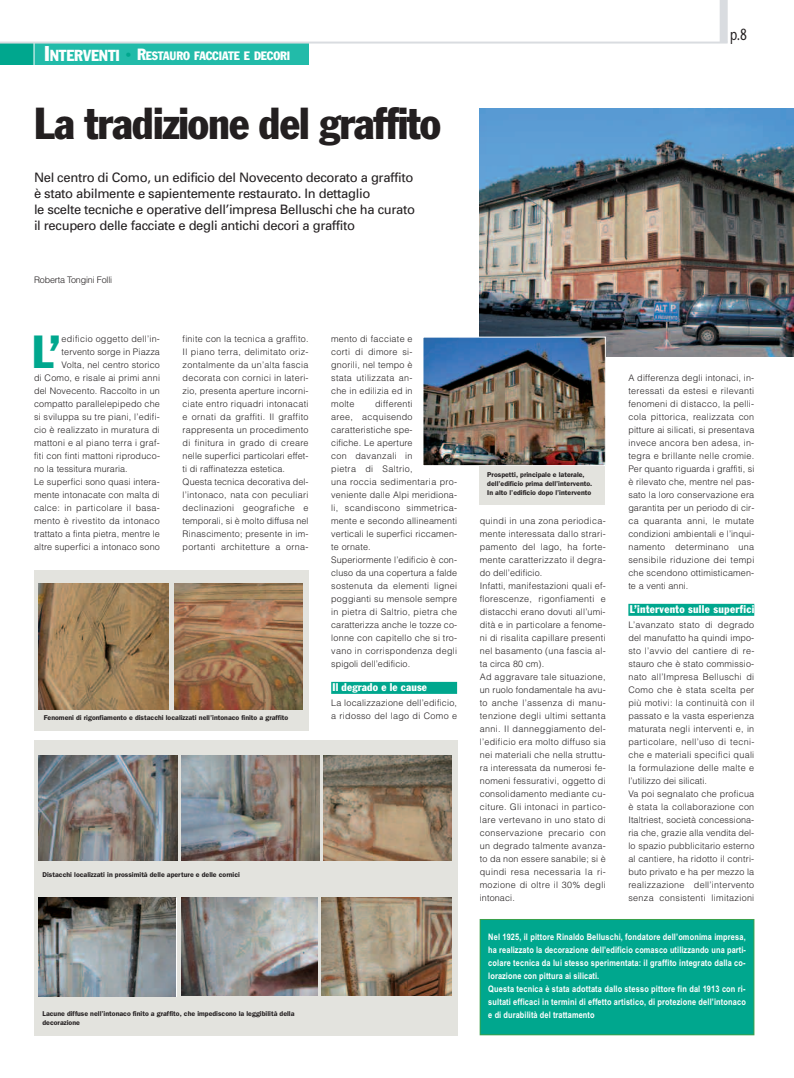
<style>
.page{position:relative;width:794px;height:1078px;background:#fff}
.page>*{position:absolute;margin:0;border:0;box-sizing:border-box;transform-origin:0 0}
.t1{font:condensed 45.6px "Franklin Gothic";color:#00a78e}
.t2{font:condensed 44px "Franklin Gothic";letter-spacing:-.025em;color:#231f20}
.t3{font:16px "Stone Sans";color:#231f20;scale:.75 1}
.t4{font:13px/16px "Univers";letter-spacing:-.025em;color:#231f20}
.t5{font:condensed 12px "Franklin Gothic";letter-spacing:-.005em;color:#fff}
.t6{font:condensed 11px "Franklin Gothic";letter-spacing:.03em;color:#fff}
.t7{font:condensed 11px "Franklin Gothic";letter-spacing:.01em;color:#fff}
.t8{font:300 9px/13px "Helvetica";letter-spacing:.03em;color:#231f20}
.t9{font:700 9px/13px "Arial Narrow";letter-spacing:.015em;color:#fff}
.t10{font:300 9px "Helvetica";letter-spacing:.01em;color:#231f20}
.t11{font:300 9px "Helvetica";letter-spacing:-.02em;color:#231f20}
.t12{font:600 7px/9px "Franklin Gothic";color:#231f20}
.s1{font-size:21px}
.s2{font-size:15.8px}
.s3{color:#00a78e}
.s4{font-size:16px}
</style>
<div class="page">
<div style="left:34px;top:739px;width:423px;height:296px;background:#e3e3de"></div>
<div style="left:0;top:43px;width:309px;height:22px;background:#22bba9"></div>
<div style="left:0;top:43px;width:34px;height:22px;background:#00a78e"></div>
<hr style="left:34px;top:43px;width:1px;height:33px;background:#fff">
<div style="left:719px;top:0;width:8px;height:43px;background:#d9dce0"></div>
<hr style="left:0;top:42px;width:727px;height:2px;background:#d9dce0">
<div style="left:34px;top:570px;width:274px;height:161px;background:#e3e3de"></div>
<div style="left:331px;top:681px;width:126px;height:12px;background:#00a78e"></div>
<div style="left:628px;top:603px;width:126px;height:12px;background:#00a78e"></div>
<img style="left:480px;top:108px;width:314px;height:248px">
<div style="left:480px;top:919px;width:274px;height:115px;background:#00a78e"></div>
<div style="left:480px;top:918px;width:274px;height:116px;border:1px solid #3ca14c"></div>
<img style="left:424px;top:339px;width:179px;height:125px">
<div style="left:422px;top:337px;width:183px;height:129px;border:1px solid #fff"></div>
<img style="left:39px;top:755px;width:138px;height:105px">
<img style="left:181px;top:755px;width:138px;height:105px">
<img style="left:324px;top:755px;width:128px;height:105px">
<img style="left:39px;top:897px;width:137px;height:99px">
<img style="left:181px;top:897px;width:136px;height:98px">
<img style="left:322px;top:897px;width:130px;height:98px">
<img style="left:39px;top:583px;width:129px;height:126px">
<img style="left:174px;top:583px;width:128px;height:126px">
<div style="left:479px;top:465px;width:125px;height:39px;background:#e3e3de"></div>
<h3 class="t5" style="left:44px;top:51px;width:248px"><span class="s1">I</span><span class="s2">NTERVENTI</span> <span class="s3">•</span> <span class="s4">R</span>ESTAURO FACCIATE E DECORI</h3>
<h2 class="t2" style="left:34px;top:108px;width:408px">La tradizione del graffito</h2>
<p class="t4" style="left:34px;top:170px;width:382px">Nel centro di Como, un edificio del Novecento decorato a graffito è stato abilmente e sapientemente restaurato. In dettaglio<br>le scelte tecniche e operative dell’impresa Belluschi che ha curato il recupero delle facciate e degli antichi decori a graffito</p>
<p class="t11" style="left:34px;top:275px;width:80px">Roberta Tongini Folli</p>
<p class="t8" style="left:183px;top:332px;width:127px">finite con la tecnica a graffito.<br>Il piano terra, delimitato oriz&shy;zontalmente da un’alta fascia decorata con cornici in lateri&shy;zio, presenta aperture incorni&shy;ciate entro riquadri intonacati e ornati da graffiti. Il graffito rappresenta un procedimento di finitura in grado di creare nelle superfici particolari effet&shy;ti di raffinatezza estetica.<br>Questa tecnica decorativa del&shy;l’intonaco, nata con peculiari declinazioni geografiche e temporali, si è molto diffusa nel<br>Rinascimento; presente in im&shy;portanti architetture a orna-</p>
<p class="t8" style="left:331px;top:332px;width:83px;text-align:justify">mento di facciate e corti di dimore si&shy;gnorili, nel tempo è stata utilizzata an&shy;che in edilizia ed in molte</p>
<h1 class="t1" style="left:32px;top:335px;width:30px">L’</h1>
<p class="t8" style="left:62px;top:332px;width:100px">edificio oggetto dell’in-</p>
<p class="t10" style="left:62px;top:346px;width:100px">tervento sorge in Piazza</p>
<p class="t8" style="left:62px;top:358px;width:100px">Volta, nel centro storico</p>
<p class="t8" style="left:34px;top:371px;width:127px">di Como, e risale ai primi anni</p>
<p class="t8" style="left:34px;top:384px;width:127px">del Novecento. Raccolto in un</p>
<p class="t8" style="left:34px;top:397px;width:127px">compatto parallelepipedo che</p>
<p class="t8" style="left:34px;top:410px;width:127px">si sviluppa su tre piani, l’edifi-</p>
<p class="t8" style="left:34px;top:423px;width:127px">cio è realizzato in muratura di</p>
<p class="t8" style="left:34px;top:436px;width:127px">mattoni e al piano terra i graf-</p>
<p class="t8" style="left:34px;top:449px;width:127px">fiti con finti mattoni riproduco-</p>
<p class="t10" style="left:34px;top:463px;width:95px">no la tessitura muraria.</p>
<p class="t8" style="left:34px;top:475px;width:127px">Le superfici sono quasi intera-</p>
<p class="t8" style="left:34px;top:488px;width:127px">mente intonacate con malta di</p>
<p class="t8" style="left:34px;top:501px;width:127px">calce: in particolare il basa-</p>
<p class="t8" style="left:34px;top:514px;width:127px">mento è rivestito da intonaco</p>
<p class="t10" style="left:34px;top:528px;width:127px">trattato a finta pietra, mentre le</p>
<p class="t8" style="left:34px;top:540px;width:127px">altre superfici a intonaco sono</p>
<p class="t8" style="left:331px;top:397px;width:127px;text-indent:44px">differenti<br>aree, acquisendo caratteristiche spe-<br>cifiche. Le aperture<br>con davanzali in<br>pietra di Saltrio,<br>una roccia sedimentaria pro&shy;veniente dalle Alpi meridiona&shy;li, scandiscono simmetrica&shy;mente e secondo allineamenti verticali le superfici riccamen&shy;te ornate.<br>Superiormente l’edificio è con&shy;cluso da una copertura a falde sostenuta da elementi lignei poggianti su mensole sempre in pietra di Saltrio, pietra che caratterizza anche le tozze co&shy;lonne con capitello che si tro&shy;vano in corrispondenza degli spigoli dell’edificio.</p>
<p class="t7" style="left:333px;top:683px;width:96px">Il degrado e le cause</p>
<p class="t8" style="left:331px;top:696px;width:127px">La localizzazione dell’edificio, a ridosso del lago di Como e</p>
<p class="t12" style="left:44px;top:712px;width:246px">Fenomeni di rigonfiamento e distacchi localizzati nell’intonaco finito a graffito</p>
<p class="t12" style="left:43px;top:869px;width:199px">Distacchi localizzati in prossimità delle aperture e delle cornici</p>
<h3 class="t3" style="left:730px;top:28px;width:24px">p.8</h3>
<p class="t8" style="left:628px;top:371px;width:127px;text-align:justify">A differenza degli intonaci, in&shy;teressati da estesi e rilevanti fenomeni di distacco, la pelli&shy;cola pittorica, realizzata con pitture ai silicati, si presentava invece ancora ben adesa, in&shy;tegra e brillante nelle cromie.<br>Per quanto riguarda i graffiti, si è rilevato che, mentre nel pas&shy;sato la loro conservazione era garantita per un periodo di cir&shy;ca quaranta anni, le mutate condizioni ambientali e l’inqui&shy;namento determinano una sensibile riduzione dei tempi che scendono ottimisticamen&shy;te a venti anni.</p>
<p class="t6" style="left:630px;top:605px;width:126px">L’intervento sulle superfici</p>
<p class="t8" style="left:628px;top:618px;width:127px">L’avanzato stato di degrado del manufatto ha quindi impo&shy;sto l’avvio del cantiere di re&shy;stauro che è stato commissio&shy;nato all’Impresa Belluschi di<br>Como che è stata scelta per più motivi: la continuità con il passato e la vasta esperienza maturata negli interventi e, in particolare, nell’uso di tecni&shy;che e materiali specifici quali la formulazione delle malte e l’utilizzo dei silicati.<br>Va poi segnalato che proficua è stata la collaborazione con<br>Italtriest, società concessiona&shy;ria che, grazie alla vendita del&shy;lo spazio pubblicitario esterno al cantiere, ha ridotto il contri&shy;buto privato e ha per mezzo la realizzazione dell’intervento senza consistenti limitazioni</p>
<p class="t9" style="left:488px;top:930px;width:259px">Nel 1925, il pittore Rinaldo Belluschi, fondatore dell’omonima impresa, ha realizzato la decorazione dell’edificio comasco utilizzando una parti&shy;colare tecnica da lui stesso sperimentata: il graffito integrato dalla co&shy;lorazione con pittura ai silicati.<br>Questa tecnica è stata adottata dallo stesso pittore fin dal 1913 con ri&shy;sultati efficaci in termini di effetto artistico, di protezione dell’intonaco</p>
<p class="t12" style="left:487px;top:470px;width:107px">Prospetti, principale e laterale, dell’edificio prima dell’intervento.<br>In alto l’edificio dopo l’intervento</p>
<p class="t8" style="left:480px;top:514px;width:127px">quindi in una zona periodica&shy;mente interessata dallo strari&shy;pamento del lago, ha forte&shy;mente caratterizzato il degra&shy;do dell’edificio.<br>Infatti, manifestazioni quali ef&shy;florescenze, rigonfiamenti e distacchi erano dovuti all’umi&shy;dità e in particolare a fenome&shy;ni di risalita capillare presenti nel basamento (una fascia al&shy;ta circa 80 cm).<br>Ad aggravare tale situazione, un ruolo fondamentale ha avu&shy;to anche l’assenza di manu&shy;tenzione degli ultimi settanta anni. Il danneggiamento del&shy;l’edificio era molto diffuso sia nei materiali che nella struttu&shy;ra interessata da numerosi fe&shy;nomeni fessurativi, oggetto di consolidamento mediante cu&shy;citure. Gli intonaci in partico&shy;lare vertevano in uno stato di conservazione precario con un degrado talmente avanza&shy;to da non essere sanabile; si è quindi resa necessaria la ri&shy;mozione di oltre il 30% degli intonaci.</p>
<p class="t12" style="left:43px;top:1009px;width:253px">Lacune diffuse nell’intonaco finito a graffito, che impediscono la leggibilità della</p>
<p class="t9" style="left:488px;top:1008px;width:108px">e di durabilità del trattamento</p>
<p class="t12" style="left:43px;top:1018px;width:39px">decorazione</p>
</div>
